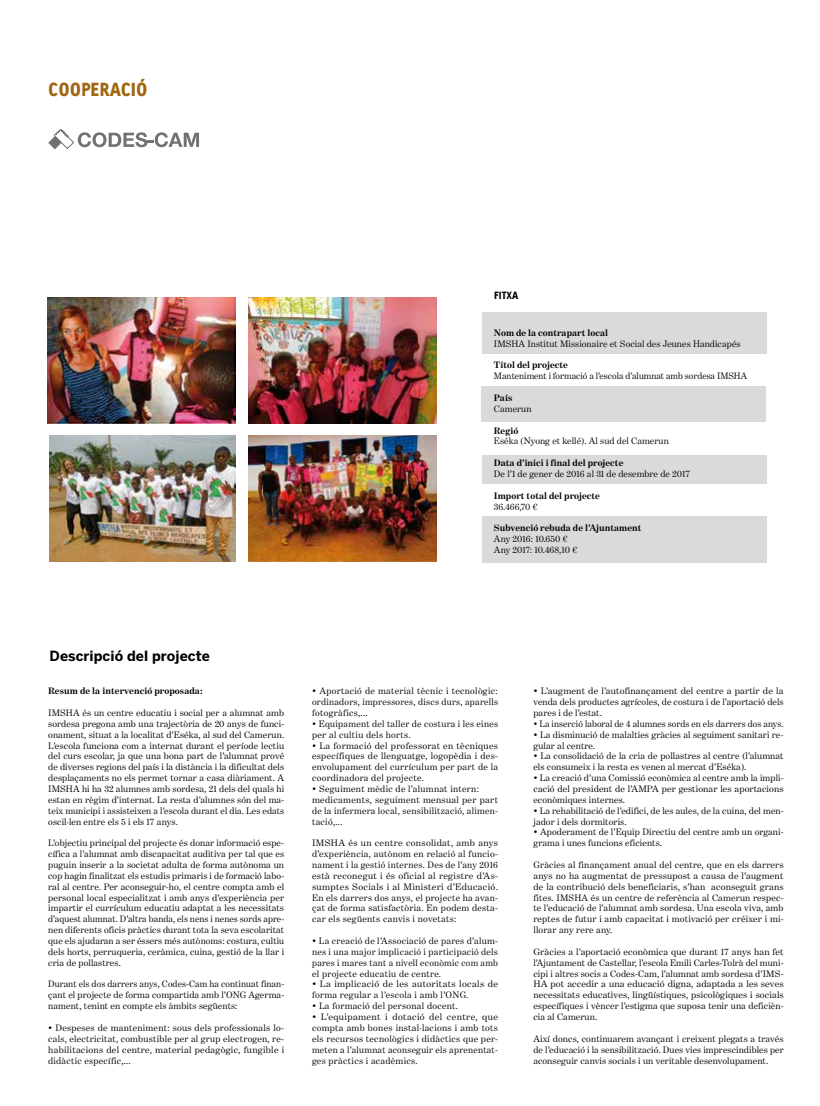
<style>
.page{position:relative;width:820px;height:1106px;background:#fff}
.page>*{position:absolute;margin:0;border:0;box-sizing:border-box;transform-origin:0 0}
.t1{font:900 18px "Linotype Tetria";color:#a06611}
.t2{font:700 14px "Benton Sans";letter-spacing:.005em;color:#000}
.t3{font:900 10px "Linotype Tetria";color:#000}
.t4{font:9.5px/10.9px "Benton Modern One";letter-spacing:.01em;color:#000;text-align:justify}
.t5{font:9.5px/10.9px "Benton Modern One";letter-spacing:.03em;color:#000}
.t6{font:700 9.5px "Benton Modern One";letter-spacing:.005em;color:#000}
.t7{font:9.5px/10.9px "Benton Modern One";letter-spacing:.035em;color:#000}
</style>
<div class="page">
<svg style="left:48px;top:129px;width:151px;height:20px"></svg>
<div style="left:482px;top:312px;width:284px;height:41px;background:#d9dadb"></div>
<div style="left:481px;top:386px;width:284px;height:35px;background:#d9dadb"></div>
<div style="left:482px;top:455px;width:284px;height:28px;background:#d9dadb"></div>
<div style="left:482px;top:516px;width:284px;height:47px;background:#d9dadb"></div>
<img style="left:48px;top:298px;width:188px;height:125px">
<img style="left:249px;top:298px;width:187px;height:125px">
<img style="left:49px;top:436px;width:187px;height:125px">
<img style="left:249px;top:436px;width:187px;height:125px">
<h1 class="t1" style="left:48px;top:78px;width:100px">COOPERACIÓ</h1>
<p class="t3" style="left:494px;top:288px;width:26px">FITXA</p>
<p class="t6" style="left:494px;top:327px;width:115px">Nom de la contrapart local</p>
<p class="t4" style="left:494px;top:338px;width:248px">IMSHA Institut Missionaire et Social des Jeunes Handicapés</p>
<p class="t6" style="left:494px;top:360px;width:75px">Títol del projecte</p>
<p class="t4" style="left:494px;top:370px;width:255px">Manteniment i formació a l’escola d’alumnat amb sordesa IMSHA</p>
<p class="t6" style="left:494px;top:392px;width:20px">País</p>
<p class="t4" style="left:494px;top:403px;width:39px">Camerun</p>
<p class="t6" style="left:494px;top:425px;width:26px">Regió</p>
<p class="t4" style="left:494px;top:436px;width:176px">Eséka (Nyong et kellé). Al sud del Camerun</p>
<p class="t6" style="left:494px;top:457px;width:131px">Data d’inici i final del projecte</p>
<p class="t4" style="left:494px;top:468px;width:197px">De l’1 de gener de 2016 al 31 de desembre de 2017</p>
<p class="t6" style="left:494px;top:490px;width:107px">Import total del projecte</p>
<p class="t4" style="left:494px;top:501px;width:45px">36.466,70 €</p>
<p class="t6" style="left:494px;top:522px;width:149px">Subvenció rebuda de l’Ajuntament</p>
<p class="t4" style="left:494px;top:533px;width:85px">Any 2016: 10.650 €<br>Any 2017: 10.468,10 €</p>
<h2 class="t2" style="left:50px;top:647px;width:162px">Descripció del projecte</h2>
<p class="t6" style="left:48px;top:685px;width:156px">Resum de la intervenció proposada:</p>
<p class="t4" style="left:48px;top:707px;width:237px">IMSHA és un centre educatiu i social per a alumnat amb sordesa pregona amb una trajectòria de 20 anys de funci&shy;onament, situat a la localitat d’Eséka, al sud del Camerun.<br>L’escola funciona com a internat durant el període lectiu del curs escolar, ja que una bona part de l’alumnat prové de diverses regions del país i la distància i la dificultat dels desplaçaments no els permet tornar a casa diàriament. A IMSHA hi ha 32 alumnes amb sordesa, 21 dels del quals hi estan en règim d’internat. La resta d’alumnes són del ma&shy;teix municipi i assisteixen a l’escola durant el dia. Les edats oscil·len entre els 5 i els 17 anys.</p>
<p class="t4" style="left:48px;top:837px;width:237px">L’objectiu principal del projecte és donar informació espe&shy;cífica a l’alumnat amb discapacitat auditiva per tal que es puguin inserir a la societat adulta de forma autònoma un cop hagin finalitzat els estudis primaris i de formació labo&shy;ral al centre. Per aconseguir-ho, el centre compta amb el personal local especialitzat i amb anys d’experiència per impartir el currículum educatiu adaptat a les necessitats d’aquest alumnat. D’altra banda, els nens i nenes sords apre&shy;nen diferents oficis pràctics durant tota la seva escolaritat que els ajudaran a ser éssers més autònoms: costura, cultiu dels horts, perruqueria, ceràmica, cuina, gestió de la llar i cria de pollastres.</p>
<p class="t4" style="left:48px;top:978px;width:237px">Durant els dos darrers anys, Codes-Cam ha continuat finan&shy;çant el projecte de forma compartida amb l’ONG Agerma&shy;nament, tenint en compte els àmbits següents:</p>
<p class="t4" style="left:48px;top:1022px;width:237px">• Despeses de manteniment: sous dels professionals lo&shy;cals, electricitat, combustible per al grup electrogen, re&shy;habilitacions del centre, material pedagògic, fungible i didàctic específic,...</p>
<p class="t4" style="left:312px;top:685px;width:187px">• Aportació de material tècnic i tecnològic: ordinadors, impressores, discs durs, aparells fotogràfics,...</p>
<p class="t5" style="left:312px;top:718px;width:187px">• Equipament del taller de costura i les eines per al cultiu dels horts.</p>
<p class="t4" style="left:312px;top:739px;width:187px">• La formació del professorat en tècniques específiques de llenguatge, logopèdia i des&shy;envolupament del currículum per part de la coordinadora del projecte.</p>
<p class="t5" style="left:312px;top:783px;width:187px">• Seguiment mèdic de l’alumnat intern: medicaments, seguiment mensual per part de la infermera local, sensibilització, alimen&shy;tació,...</p>
<p class="t4" style="left:312px;top:837px;width:187px">IMSHA és un centre consolidat, amb anys d’experiència, autònom en relació al funcio&shy;nament i la gestió internes. Des de l’any 2016 està reconegut i és oficial al registre d’As&shy;sumptes Socials i al Ministeri d’Educació.<br>En els darrers dos anys, el projecte ha avan&shy;çat de forma satisfactòria. En podem desta&shy;car els següents canvis i novetats:</p>
<p class="t4" style="left:312px;top:935px;width:187px">• La creació de l’Associació de pares d’alum&shy;nes i una major implicació i participació dels pares i mares tant a nivell econòmic com amb el projecte educatiu de centre.</p>
<p class="t7" style="left:312px;top:978px;width:187px">• La implicació de les autoritats locals de forma regular a l’escola i amb l’ONG.</p>
<p class="t5" style="left:312px;top:1000px;width:147px">• La formació del personal docent.</p>
<p class="t4" style="left:312px;top:1011px;width:187px">• L’equipament i dotació del centre, que compta amb bones instal·lacions i amb tots els recursos tecnològics i didàctics que per&shy;meten a l’alumnat aconseguir els aprenentat&shy;ges pràctics i acadèmics.</p>
<p class="t4" style="left:533px;top:685px;width:252px">• L’augment de l’autofinançament del centre a partir de la venda dels productes agrícoles, de costura i de l’aportació dels pares i de l’estat.</p>
<p class="t4" style="left:533px;top:718px;width:252px">• La inserció laboral de 4 alumnes sords en els darrers dos anys.</p>
<p class="t4" style="left:533px;top:729px;width:251px">• La disminució de malalties gràcies al seguiment sanitari re&shy;gular al centre.</p>
<p class="t4" style="left:533px;top:750px;width:251px">• La consolidació de la cria de pollastres al centre (l’alumnat els consumeix i la resta es venen al mercat d’Eséka).</p>
<p class="t4" style="left:533px;top:772px;width:251px">• La creació d’una Comissió econòmica al centre amb la impli&shy;cació del president de l’AMPA per gestionar les aportacions econòmiques internes.</p>
<p class="t4" style="left:533px;top:805px;width:251px">• La rehabilitació de l’edifici, de les aules, de la cuina, del men&shy;jador i dels dormitoris.</p>
<p class="t4" style="left:533px;top:826px;width:251px">• Apoderament de l’Equip Directiu del centre amb un organi&shy;grama i unes funcions eficients.</p>
<p class="t4" style="left:533px;top:859px;width:251px">Gràcies al finançament anual del centre, que en els darrers anys no ha augmentat de pressupost a causa de l’augment de la contribució dels beneficiaris, s’han aconseguit grans fites. IMSHA és un centre de referència al Camerun respec&shy;te l’educació de l’alumnat amb sordesa. Una escola viva, amb reptes de futur i amb capacitat i motivació per créixer i mi&shy;llorar any rere any.</p>
<p class="t4" style="left:533px;top:946px;width:252px">Gràcies a l’aportació econòmica que durant 17 anys han fet l’Ajuntament de Castellar, l’escola Emili Carles-Tolrà del muni&shy;cipi i altres socis a Codes-Cam, l’alumnat amb sordesa d’IMS-HA pot accedir a una educació digna, adaptada a les seves necessitats educatives, lingüístiques, psicològiques i socials específiques i vèncer l’estigma que suposa tenir una deficièn&shy;cia al Camerun.</p>
<p class="t4" style="left:533px;top:1033px;width:252px">Així doncs, continuarem avançant i creixent plegats a través de l’educació i la sensibilització. Dues vies imprescindibles per aconseguir canvis socials i un veritable desenvolupament.</p>
</div>
